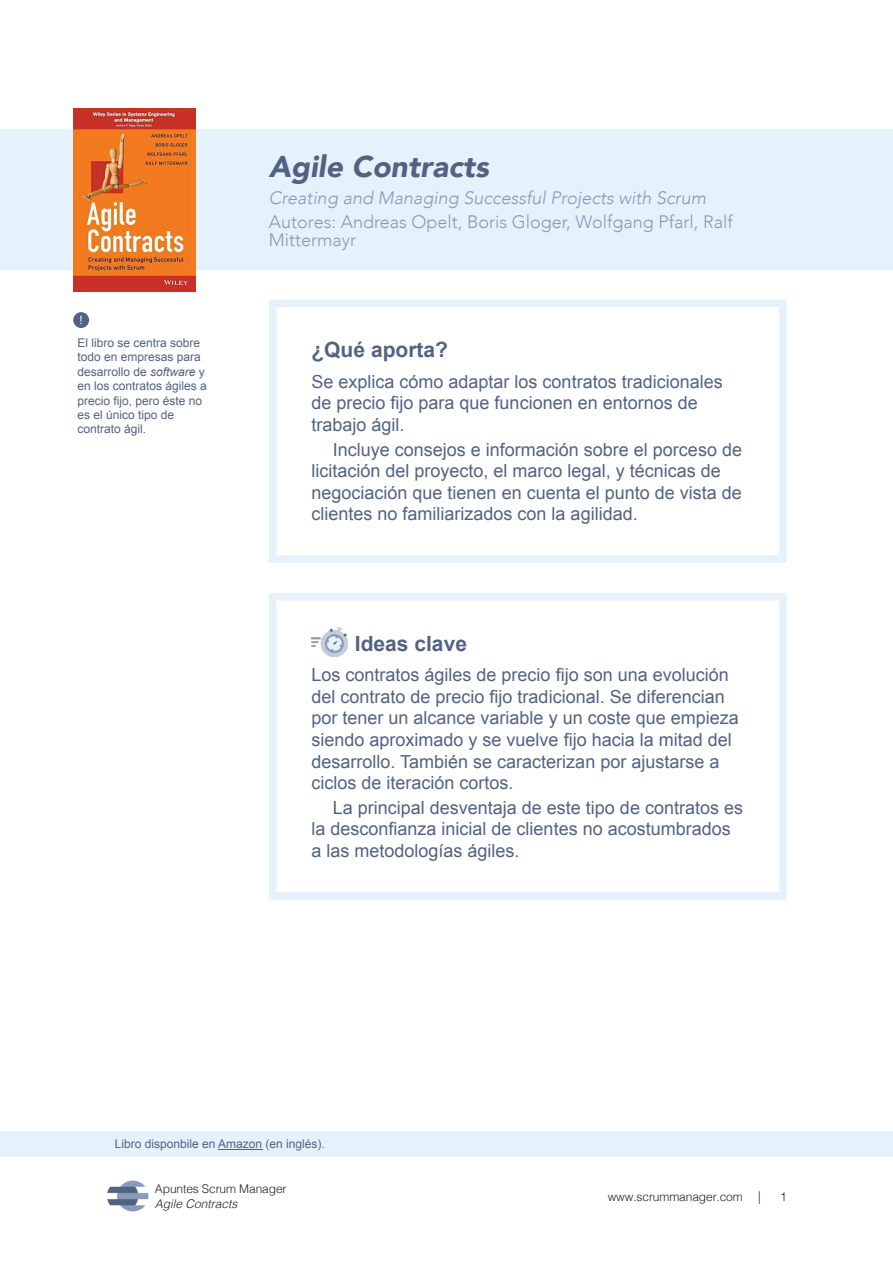
<style>
.page{position:relative;width:893px;height:1263px;background:#fff}
.page>*{position:absolute;margin:0;border:0;box-sizing:border-box;transform-origin:0 0}
.t1{font:italic 900 30px "Avenir";color:#536283}
.t2{font:700 21px "Arial";color:#536283}
.t3{font:18px/21.6px "Arial";color:#536283}
.t4{font:300 18px/18px "Avenir";color:#899ab8}
.t5{font:italic 300 18px "Avenir";color:#899ab8}
.t6{font:12px/14.4px "Arial";color:#536283}
.t7{font:300 12px "Helvetica";letter-spacing:-.01em;color:#231f20}
.t8{font:italic 300 12px "Helvetica";color:#231f20}
.t9{font:11.55px "Arial";color:#e5f1fb}
.s1{font-style:italic}
.s2{font-family:"Arial";font-weight:400;font-size:13.5px;color:#536283}
</style>
<div class="page">
<img style="left:107px;top:1180px;width:41px;height:32px">
<div style="left:0;top:1131px;width:893px;height:26px;background:#e5f1fb"></div>
<div style="left:0;top:130px;width:893px;height:140px;background:#e5f1fb"></div>
<svg style="left:269px;top:593px;width:518px;height:306px"></svg>
<svg style="left:269px;top:300px;width:518px;height:263px"></svg>
<img style="left:312px;top:627px;width:36px;height:30px">
<hr style="left:218px;top:1149px;width:44px;height:1px;background:#536283">
<div style="left:73px;top:312px;width:16px;height:16px;background:#536283;border-radius:50%"></div>
<img style="left:74px;top:109px;width:121px;height:182px">
<p class="t9" style="left:80px;top:316px;width:5px">!</p>
<p class="t6" style="left:77px;top:337px;width:131px">El libro se centra sobre todo en empresas para desarrollo de <span class="s1">software</span> y en los contratos ágiles a precio fijo, pero éste no es el único tipo de contrato ágil.</p>
<h1 class="t1" style="left:269px;top:147px;width:221px">Agile Contracts</h1>
<p class="t5" style="left:269px;top:186px;width:439px">Creating and Managing Successful Projects with Scrum</p>
<p class="t4" style="left:269px;top:212px;width:465px">Autores: Andreas Opelt, Boris Gloger, Wolfgang Pfarl, Ralf<br>Mittermayr</p>
<p class="t2" style="left:311px;top:342px;width:138px">¿Qué aporta?</p>
<p class="t3" style="left:311px;top:372px;width:413px">Se explica cómo adaptar los contratos tradicionales de precio fijo para que funcionen en entornos de trabajo ágil.</p>
<p class="t3" style="left:311px;top:440px;width:432px;text-indent:21px">Incluye consejos e información sobre el porceso de licitación del proyecto, el marco legal, y técnicas de negociación que tienen en cuenta el punto de vista de clientes no familiarizados con la agilidad.</p>
<p class="t2" style="left:355px;top:635px;width:114px">Ideas clave</p>
<p class="t3" style="left:311px;top:666px;width:429px">Los contratos ágiles de precio fijo son una evolución del contrato de precio fijo tradicional. Se diferencian por tener un alcance variable y un coste que empieza siendo aproximado y se vuelve fijo hacia la mitad del desarrollo. También se caracterizan por ajustarse a ciclos de iteración cortos.</p>
<p class="t3" style="left:311px;top:798px;width:433px;text-indent:21px">La principal desventaja de este tipo de contratos es la desconfianza inicial de clientes no acostumbrados a las metodologías ágiles.</p>
<p class="t6" style="left:115px;top:1138px;width:212px">Libro disponbile en Amazon (en inglés).</p>
<p class="t7" style="left:155px;top:1184px;width:133px">Apuntes Scrum Manager</p>
<p class="t8" style="left:155px;top:1199px;width:84px">Agile Contracts</p>
<p class="t7" style="left:608px;top:1192px;width:155px">www.scrummanager.com <span class="s2">|</span></p>
<p class="t7" style="left:780px;top:1192px;width:8px">1</p>
</div>
